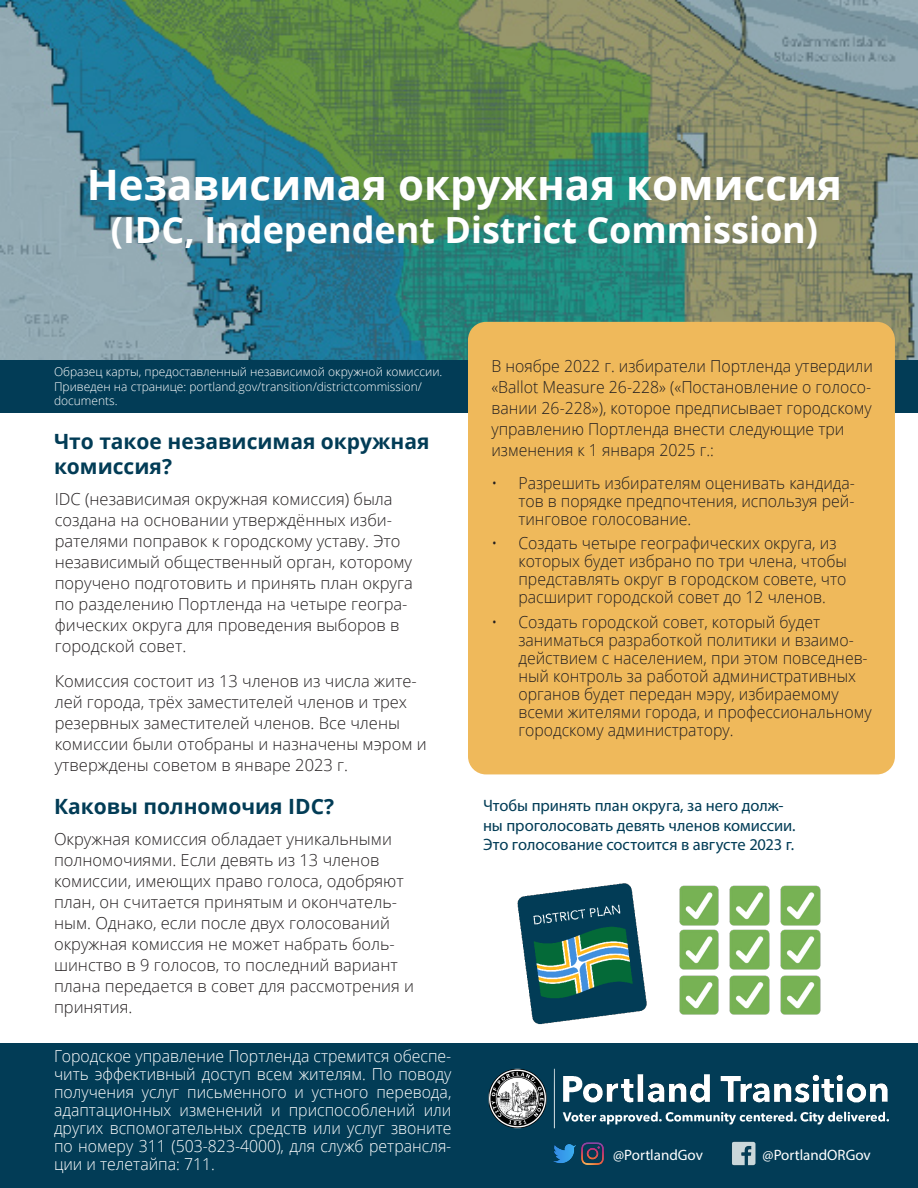
<style>
.page{position:relative;width:918px;height:1188px;background:#fff}
.page>*{position:absolute;margin:0;border:0;box-sizing:border-box;transform-origin:0 0}
.t1{font:700 42px "Open Sans";color:#fff}
.t2{font:700 36px "Open Sans";color:#fff}
.t3{font:700 21px/25.2px "Open Sans";color:#023c56}
.Body_Style_Russian{font:300 16.5px/21px "Open Sans";color:#231f20}
.Body_Style_Russian-2{font:300 16.5px/18px "Open Sans";color:#231f20;scale:.96 1}
.t4{font:300 16.5px/18px "Open Sans";color:#fff;text-align:justify;scale:.96 1}
.t5{font:16.5px/19.8px "Myriad Pro";letter-spacing:-.005em;color:#023c56}
.t6{font:15px "Myriad Pro";color:#fff}
.t7{font:300 12px/14.4px "Open Sans";color:#fff}
</style>
<div class="page">
<div style="left:0;top:360px;width:918px;height:53px;background:#023c56"></div>
<svg style="left:0;top:0;width:918px;height:360px;background:#5e8b7b"></svg>
<div style="left:468px;top:322px;width:427px;height:452px;background:#efb95b;border-radius:18px"></div>
<div style="left:0;top:1043px;width:918px;height:145px;background:#023c56"></div>
<img style="left:488px;top:1068px;width:401px;height:61px">
<img style="left:679px;top:885px;width:40px;height:130px">
<img style="left:581px;top:1142px;width:23px;height:23px">
<img style="left:553px;top:1144px;width:23px;height:19px">
<img style="left:517px;top:883px;width:130px;height:142px">
<img style="left:729px;top:885px;width:41px;height:130px">
<img style="left:780px;top:885px;width:41px;height:130px">
<img style="left:732px;top:1142px;width:24px;height:24px">
<p class="t1" style="left:87px;top:155px;width:757px">Независимая окружная комиссия</p>
<p class="t2" style="left:111px;top:204px;width:709px">(IDC, Independent District Commission)</p>
<p class="t7" style="left:54px;top:364px;width:390px">Образец карты, предоставленный независимой окружной комиссии.</p>
<p class="t7" style="left:54px;top:379px;width:370px">Приведен на странице: portland.gov/transition/districtcommission/ documents.</p>
<p class="t3" style="left:54px;top:428px;width:377px">Что такое независимая окружная комиссия?</p>
<p class="Body_Style_Russian" style="left:55px;top:489px;width:360px">IDC (независимая окружная комиссия) была создана на основании утверждённых изби&shy;рателями поправок к городскому уставу. Это независимый общественный орган, которому поручено подготовить и принять план округа по разделению Портленда на четыре геогра&shy;фических округа для проведения выборов в городской совет.</p>
<p class="Body_Style_Russian" style="left:55px;top:670px;width:373px">Комиссия состоит из 13 членов из числа жите&shy;лей города, трёх заместителей членов и трех резервных заместителей членов. Все члены комиссии были отобраны и назначены мэром и утверждены советом в январе 2023 г.</p>
<p class="t3" style="left:54px;top:794px;width:282px">Каковы полномочия IDC?</p>
<p class="Body_Style_Russian" style="left:54px;top:828px;width:362px">Окружная комиссия обладает уникальными полномочиями. Если девять из 13 членов комиссии, имеющих право голоса, одобряют план, он считается принятым и окончатель&shy;ным. Однако, если после двух голосований окружная комиссия не может набрать боль&shy;шинство в 9 голосов, то последний вариант плана передается в совет для рассмотрения и принятия.</p>
<p class="t4" style="left:54px;top:1046px;width:416px">Городское управление Портленда стремится обеспе&shy;чить эффективный доступ всем жителям. По поводу получения услуг письменного и устного перевода, адаптационных изменений и приспособлений или других вспомогательных средств или услуг звоните по номеру 311 (503-823-4000), для служб ретрансля&shy;ции и телетайпа: 711.</p>
<p class="Body_Style_Russian-2" style="left:491px;top:355px;width:399px;line-height:21px">В ноябре 2022 г. избиратели Портленда утвердили «Ballot Measure 26-228» («Постановление о голосо&shy;вании 26-228»), которое предписывает городскому управлению Портленда внести следующие три изменения к 1 января 2025 г.:</p>
<p class="Body_Style_Russian-2" style="left:518px;top:473px;width:352px;text-align:justify;text-indent:-27px">• Разрешить избирателям оценивать кандида&shy;тов в порядке предпочтения, используя рей&shy;тинговое голосование.</p>
<p class="Body_Style_Russian-2" style="left:518px;top:534px;width:344px;text-indent:-27px">• Создать четыре географических округа, из которых будет избрано по три члена, чтобы представлять округ в городском совете, что расширит городской совет до 12 членов.</p>
<p class="Body_Style_Russian-2" style="left:518px;top:613px;width:370px;text-indent:-27px">• Создать городской совет, который будет заниматься разработкой политики и взаимо&shy;действием с населением, при этом повседнев&shy;ный контроль за работой административных органов будет передан мэру, избираемому всеми жителями города, и профессиональному городскому администратору.</p>
<p class="t5" style="left:483px;top:795px;width:314px">Чтобы принять план округа, за него долж&shy;ны проголосовать девять членов комиссии.<br>Это голосование состоится в августе 2023 г.</p>
<p class="t6" style="left:613px;top:1146px;width:91px">@PortlandGov</p>
<p class="t6" style="left:763px;top:1146px;width:110px">@PortlandORGov</p>
</div>
